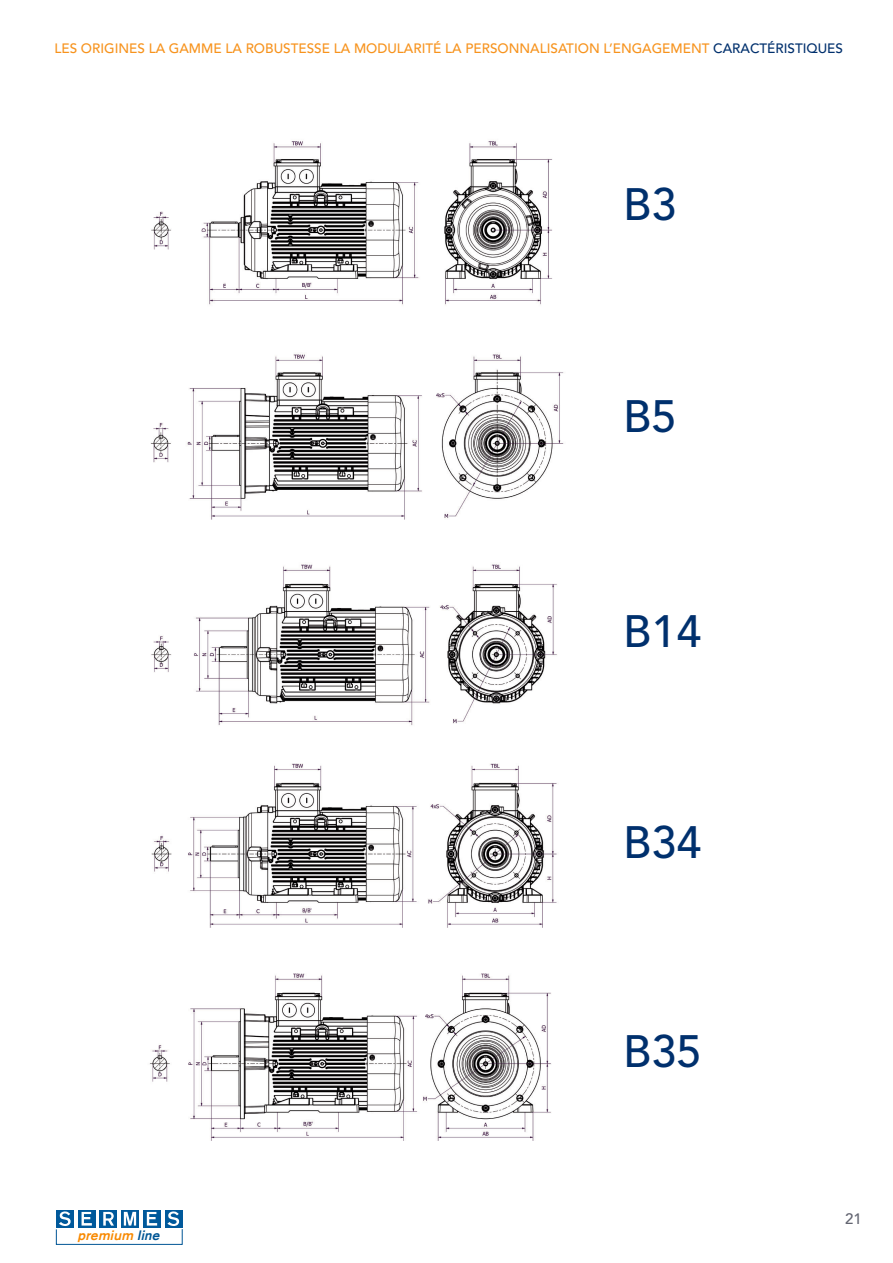
<style>
.page{position:relative;width:893px;height:1263px;background:#fff}
.page>*{position:absolute;margin:0;border:0;box-sizing:border-box;transform-origin:0 0}
.t1{font:500 45px "Avenir";color:#00306d}
.t2{font:500 15px "Avenir";color:#636571}
.t3{font:500 13.5px "Avenir";color:#f7931d}
.t4{font:italic 700 13.35px "Basic Commercial LT";letter-spacing:.02em;color:#f88900}
.s1{color:#00306d}
.s2{color:#005595}
</style>
<div class="page">
<svg style="left:143px;top:1210px;width:18px;height:18px"></svg>
<div style="left:165px;top:1210px;width:17px;height:18px;background:#00599b"></div>
<div style="left:56px;top:1210px;width:18px;height:18px;background:#00599b"></div>
<svg style="left:78px;top:1210px;width:17px;height:18px"></svg>
<div style="left:100px;top:1210px;width:17px;height:18px;background:#00599b"></div>
<svg style="left:121px;top:1210px;width:18px;height:18px"></svg>
<svg style="left:59px;top:1211px;width:12px;height:15px"></svg>
<svg style="left:147px;top:1212px;width:10px;height:13px"></svg>
<svg style="left:82px;top:1212px;width:10px;height:13px"></svg>
<svg style="left:124px;top:1212px;width:12px;height:13px"></svg>
<svg style="left:103px;top:1212px;width:11px;height:13px"></svg>
<svg style="left:167px;top:1211px;width:12px;height:15px"></svg>
<div style="left:56px;top:1229px;width:126px;height:16px;border:1px solid #005595"></div>
<img style="left:151px;top:564px;width:406px;height:161px">
<img style="left:150px;top:141px;width:414px;height:379px">
<img style="left:152px;top:763px;width:405px;height:165px">
<img style="left:149px;top:973px;width:402px;height:168px">
<p class="t3" style="left:54px;top:40px;width:790px">LES ORIGINES LA GAMME LA ROBUSTESSE LA MODULARITÉ LA PERSONNALISATION L’ENGAGEMENT <span class="s1">CARACTÉRISTIQUES</span></p>
<h1 class="t1" style="left:623px;top:178px;width:55px">B3</h1>
<h1 class="t1" style="left:623px;top:390px;width:55px">B5</h1>
<h1 class="t1" style="left:623px;top:605px;width:80px">B14</h1>
<h1 class="t1" style="left:623px;top:816px;width:80px">B34</h1>
<p class="t4" style="left:78px;top:1227px;width:83px">premium <span class="s2">line</span></p>
<h1 class="t1" style="left:623px;top:1025px;width:80px">B35</h1>
<p class="t2" style="left:845px;top:1210px;width:18px">21</p>
</div>
